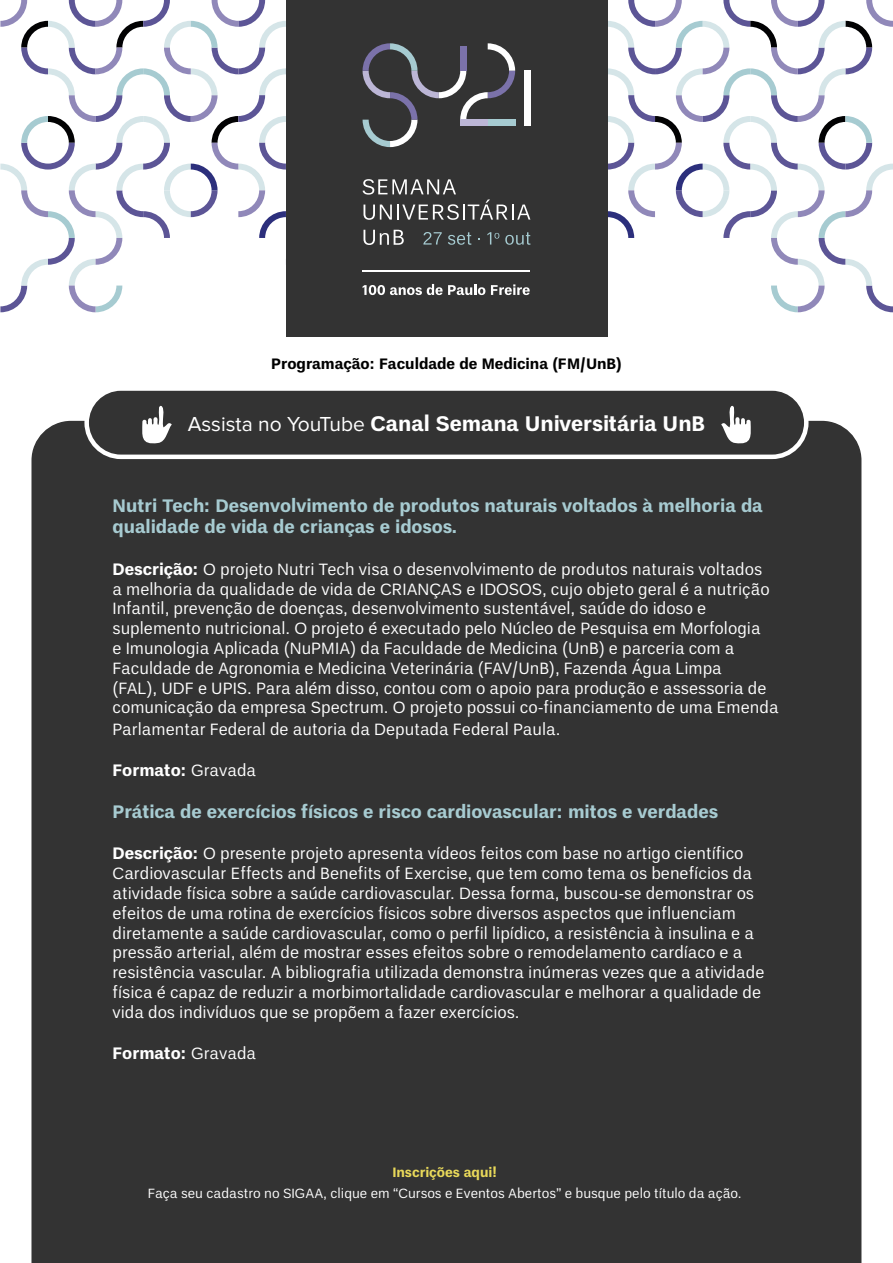
<style>
.page{position:relative;width:893px;height:1263px;background:#fff}
.page>*{position:absolute;margin:0;border:0;box-sizing:border-box;transform-origin:0 0}
.t1{font:700 21px "Un B Pro";color:#fff}
.t2{font:700 18px/21.6px "Un B Pro";color:#a7cbd1}
.t3{font:16.5px/19.8px "Un B Pro";color:#fff}
.t4{font:700 16.5px "Un B Pro";color:#fff}
.t5{font:700 15px "Un B Pro";color:#000}
.t6{font:13.5px "Un B Pro";color:#fff}
.t7{font:700 13.5px "Un B Pro";color:#e8d85a}
.s1{font-family:"Proxima Nova";font-weight:400}
.s2{font-weight:700}
.s3{font-weight:400}
</style>
<div class="page">
<svg style="left:0;top:0;width:286px;height:312px"></svg>
<svg style="left:607px;top:0;width:285px;height:312px"></svg>
<div style="left:31px;top:420px;width:831px;height:843px;background:#333"></div>
<div style="left:286px;top:0;width:321px;height:337px;background:#333"></div>
<svg style="left:423px;top:232px;width:19px;height:13px"></svg>
<svg style="left:448px;top:232px;width:23px;height:13px"></svg>
<svg style="left:487px;top:232px;width:12px;height:13px"></svg>
<svg style="left:505px;top:232px;width:25px;height:13px"></svg>
<svg style="left:363px;top:179px;width:167px;height:41px"></svg>
<svg style="left:363px;top:230px;width:41px;height:15px"></svg>
<svg style="left:363px;top:284px;width:122px;height:11px"></svg>
<svg style="left:491px;top:284px;width:39px;height:11px"></svg>
<hr style="left:363px;top:270px;width:167px;height:1px;background:#fff">
<div style="left:524px;top:70px;width:6px;height:56px;background:#fff"></div>
<svg style="left:363px;top:43px;width:152px;height:104px"></svg>
<div style="left:460px;top:46px;width:6px;height:25px;background:#7b72aa"></div>
<div style="left:488px;top:120px;width:27px;height:6px;background:#a6cbd1"></div>
<div style="left:460px;top:120px;width:28px;height:6px;background:#bcb6d6"></div>
<div style="left:87px;top:388px;width:719px;height:69px;background:#333;border-radius:34px"></div>
<div style="left:84px;top:386px;width:724px;height:73px;border:4px solid #fff;border-radius:34px"></div>
<svg style="left:142px;top:406px;width:30px;height:38px"></svg>
<svg style="left:721px;top:406px;width:30px;height:38px"></svg>
<p class="t5" style="left:271px;top:355px;width:352px">Programação: Faculdade de Medicina (FM/UnB)</p>
<p class="t1" style="left:188px;top:411px;width:519px"><span class="s1">Assista no YouTube</span> Canal Semana Universitária UnB</p>
<p class="t2" style="left:112px;top:495px;width:652px">Nutri Tech: Desenvolvimento de produtos naturais voltados à melhoria da qualidade de vida de crianças e idosos.</p>
<p class="t3" style="left:112px;top:559px;width:668px"><span class="s2">Descrição:</span> O projeto Nutri Tech visa o desenvolvimento de produtos naturais voltados<br>a melhoria da qualidade de vida de CRIANÇAS e IDOSOS, cujo objeto geral é a nutrição Infantil, prevenção de doenças, desenvolvimento sustentável, saúde do idoso e suplemento nutricional. O projeto é executado pelo Núcleo de Pesquisa em Morfologia<br>e Imunologia Aplicada (NuPMIA) da Faculdade de Medicina (UnB) e parceria com a Faculdade de Agronomia e Medicina Veterinária (FAV/UnB), Fazenda Água Limpa<br>(FAL), UDF e UPIS. Para além disso, contou com o apoio para produção e assessoria de comunicação da empresa Spectrum. O projeto possui co-financiamento de uma Emenda</p>
<p class="t3" style="left:112px;top:719px;width:450px">Parlamentar Federal de autoria da Deputada Federal Paula.</p>
<p class="t4" style="left:112px;top:761px;width:145px">Formato: <span class="s3">Gravada</span></p>
<p class="t2" style="left:112px;top:801px;width:607px">Prática de exercícios físicos e risco cardiovascular: mitos e verdades</p>
<p class="t3" style="left:112px;top:844px;width:653px"><span class="s2">Descrição:</span> O presente projeto apresenta vídeos feitos com base no artigo científico Cardiovascular Effects and Benefits of Exercise, que tem como tema os benefícios da atividade física sobre a saúde cardiovascular. Dessa forma, buscou-se demonstrar os efeitos de uma rotina de exercícios físicos sobre diversos aspectos que influenciam diretamente a saúde cardiovascular, como o perfil lipídico, a resistência à insulina e a pressão arterial, além de mostrar esses efeitos sobre o remodelamento cardíaco e a resistência vascular. A bibliografia utilizada demonstra inúmeras vezes que a atividade física é capaz de reduzir a morbimortalidade cardiovascular e melhorar a qualidade de vida dos indivíduos que se propõem a fazer exercícios.</p>
<p class="t4" style="left:112px;top:1044px;width:145px">Formato: <span class="s3">Gravada</span></p>
<p class="t7" style="left:392px;top:1164px;width:106px">Inscrições aqui!</p>
<p class="t6" style="left:148px;top:1185px;width:595px">Faça seu cadastro no SIGAA, clique em “Cursos e Eventos Abertos” e busque pelo título da ação.</p>
</div>
